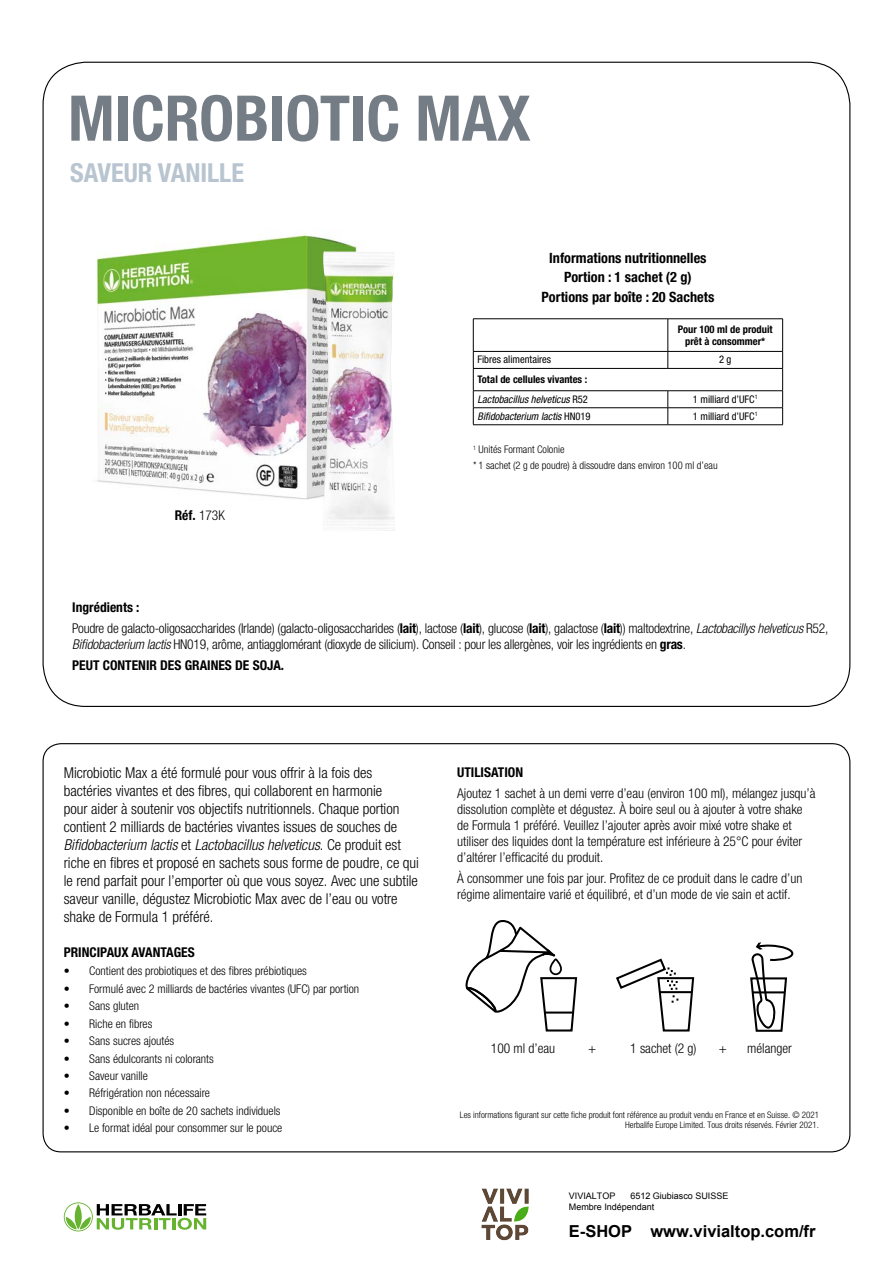
<style>
.page{position:relative;width:893px;height:1263px;background:#fff}
.page>*{position:absolute;margin:0;border:0;box-sizing:border-box;transform-origin:0 0}
.t1{font:700 condensed 63px "Helvetica Neue LTW1 G";color:#747d85}
.t2{font:700 condensed 26.25px "Helvetica Neue LTW1 G";color:#b8c5d0}
.t3{font:700 16.5px "Arial";color:#000}
.t4{font:300 condensed 15px/18px "Helvetica Neue LTW1 G";color:#000}
.t5{font:700 condensed 14.25px/19.2px "Helvetica Neue LTW1 G";color:#000;text-align:center}
.t6{font:300 condensed 13.5px/16.2px "Helvetica Neue LTW1 G";color:#000}
.t7{font:700 condensed 13.5px "Helvetica Neue LTW1 G";color:#000}
.t8{font:300 condensed 12px "Helvetica Neue LTW1 G";color:#000}
.t9{font:700 condensed 10.5px/12px "Helvetica Neue LTW1 G";color:#000;text-align:center}
.t10{font:300 condensed 10.5px/16.2px "Helvetica Neue LTW1 G";color:#000}
.t11{font:condensed 10.5px "Helvetica Neue LTW1 G";color:#000}
.t12{font:italic condensed 10.5px "Helvetica Neue LTW1 G";color:#000}
.t13{font:300 condensed 9px/10.8px "Helvetica Neue LTW1 G";color:#000;text-align:right}
.t14{font:9px/10.8px "Arial";color:#000}
.s1{font-weight:300}
.s2{font-weight:400;font-style:italic}
.s3{font-weight:400}
.s4{font-style:normal}
.s5{font-weight:700}
.s6{font-style:italic}
</style>
<div class="page">
<svg style="left:465px;top:920px;width:113px;height:112px"></svg>
<svg style="left:616px;top:958px;width:79px;height:74px"></svg>
<svg style="left:750px;top:942px;width:44px;height:90px"></svg>
<svg style="left:64px;top:1202px;width:142px;height:29px"></svg>
<img style="left:96px;top:235px;width:261px;height:265px">
<img style="left:322px;top:251px;width:73px;height:280px">
<hr style="left:473px;top:318px;width:195px;height:1px;background:#000">
<hr style="left:473px;top:319px;width:1px;height:32px;background:#000">
<hr style="left:668px;top:318px;width:115px;height:1px;background:#000">
<hr style="left:668px;top:319px;width:1px;height:32px;background:#000">
<hr style="left:782px;top:319px;width:1px;height:32px;background:#000">
<hr style="left:473px;top:351px;width:195px;height:1px;background:#000">
<hr style="left:668px;top:351px;width:115px;height:1px;background:#000">
<svg style="left:668px;top:352px;width:1px;height:16px"></svg>
<hr style="left:473px;top:368px;width:195px;height:1px;background:#000">
<hr style="left:668px;top:368px;width:115px;height:1px;background:#000">
<hr style="left:473px;top:390px;width:195px;height:1px;background:#000">
<hr style="left:668px;top:390px;width:115px;height:1px;background:#000">
<hr style="left:473px;top:407px;width:195px;height:1px;background:#000">
<svg style="left:473px;top:352px;width:1px;height:72px"></svg>
<hr style="left:668px;top:407px;width:115px;height:1px;background:#000">
<svg style="left:668px;top:391px;width:1px;height:33px"></svg>
<svg style="left:782px;top:352px;width:1px;height:72px"></svg>
<hr style="left:473px;top:424px;width:195px;height:1px;background:#000">
<hr style="left:668px;top:424px;width:115px;height:1px;background:#000">
<img style="left:481px;top:1188px;width:48px;height:53px">
<h1 class="t1" style="left:68px;top:81px;width:464px">MICROBIOTIC MAX</h1>
<h2 class="t2" style="left:70px;top:157px;width:175px">SAVEUR VANILLE</h2>
<p class="t7" style="left:175px;top:507px;width:52px">Réf. <span class="s1">173K</span></p>
<p class="t5" style="left:542px;top:249px;width:174px">Informations nutritionnelles<br>Portion : 1 sachet (2 g)<br>Portions par boîte : 20 Sachets</p>
<p class="t9" style="left:678px;top:323px;width:96px">Pour 100 ml de produit prêt à consommer*</p>
<p class="t11" style="left:478px;top:353px;width:75px">Fibres alimentaires</p>
<p class="t11" style="left:719px;top:353px;width:14px">2 g</p>
<p class="t9" style="left:478px;top:370px;width:112px;line-height:19.6px;text-align:left">Total de cellules vivantes :<br><span class="s2">Lactobacillus helveticus</span> <span class="s3">R52</span></p>
<p class="t11" style="left:693px;top:393px;width:66px">1 milliard d’UFC<sup>1</sup></p>
<p class="t12" style="left:478px;top:410px;width:115px">Bifidobacterium lactis <span class="s4">HN019</span></p>
<p class="t11" style="left:693px;top:410px;width:66px">1 milliard d’UFC<sup>1</sup></p>
<p class="t10" style="left:473px;top:441px;width:246px"><sup>1</sup> Unités Formant Colonie<br>* 1 sachet (2 g de poudre) à dissoudre dans environ 100 ml d’eau</p>
<p class="t6" style="left:72px;top:598px;width:758px;line-height:20.4px"><span class="s5">Ingrédients :<br></span>Poudre de galacto-oligosaccharides (Irlande) (galacto-oligosaccharides (<span class="s5">lait</span>), lactose (<span class="s5">lait</span>), glucose (<span class="s5">lait</span>), galactose (<span class="s5">lait</span>)) maltodextrine, <span class="s6">Lactobacillys helveticus</span> R52,</p>
<p class="t6" style="left:72px;top:634px;width:615px;line-height:20.4px"><span class="s6">Bifidobacterium lactis</span> HN019, arôme, antiagglomérant (dioxyde de silicium). Conseil : pour les allergènes, voir les ingrédients en <span class="s5">gras</span>.<br><span class="s5">PEUT CONTENIR DES GRAINES DE SOJA.</span></p>
<p class="t4" style="left:64px;top:764px;width:357px">Microbiotic Max a été formulé pour vous offrir à la fois des bactéries vivantes et des fibres, qui collaborent en harmonie<br>pour aider à soutenir vos objectifs nutritionnels. Chaque portion contient 2 milliards de bactéries vivantes issues de souches de <span class="s6">Bifidobacterium lactis</span> et <span class="s6">Lactobacillus helveticus</span>. Ce produit est riche en fibres et proposé en sachets sous forme de poudre, ce qui le rend parfait pour l’emporter où que vous soyez. Avec une subtile saveur vanille, dégustez Microbiotic Max avec de l’eau ou votre shake de Formula 1 préféré.</p>
<p class="t7" style="left:64px;top:944px;width:132px">PRINCIPAUX AVANTAGES</p>
<p class="t8" style="left:64px;top:964px;width:245px">• Contient des probiotiques et des fibres prébiotiques</p>
<p class="t8" style="left:64px;top:981px;width:297px">• Formulé avec 2 milliards de bactéries vivantes (UFC) par portion</p>
<p class="t8" style="left:64px;top:999px;width:77px">• Sans gluten</p>
<p class="t8" style="left:64px;top:1016px;width:90px">• Riche en fibres</p>
<p class="t8" style="left:64px;top:1034px;width:112px">• Sans sucres ajoutés</p>
<p class="t8" style="left:64px;top:1051px;width:152px">• Sans édulcorants ni colorants</p>
<p class="t8" style="left:64px;top:1069px;width:86px">• Saveur vanille</p>
<p class="t8" style="left:64px;top:1086px;width:148px">• Réfrigération non nécessaire</p>
<p class="t8" style="left:64px;top:1104px;width:218px">• Disponible en boîte de 20 sachets individuels</p>
<p class="t8" style="left:64px;top:1121px;width:220px">• Le format idéal pour consommer sur le pouce</p>
<p class="t7" style="left:457px;top:764px;width:67px">UTILISATION</p>
<p class="t6" style="left:457px;top:785px;width:360px">Ajoutez 1 sachet à un demi verre d’eau (environ 100 ml), mélangez jusqu’à dissolution complète et dégustez. À boire seul ou à ajouter à votre shake de Formula 1 préféré. Veuillez l’ajouter après avoir mixé votre shake et utiliser des liquides dont la température est inférieure à 25°C pour éviter d’altérer l’efficacité du produit.</p>
<p class="t6" style="left:457px;top:870px;width:347px">À consommer une fois par jour. Profitez de ce produit dans le cadre d’un régime alimentaire varié et équilibré, et d’un mode de vie sain et actif.</p>
<p class="t6" style="left:491px;top:1040px;width:66px">100 ml d’eau</p>
<p class="t6" style="left:588px;top:1040px;width:10px">+</p>
<p class="t6" style="left:630px;top:1040px;width:68px">1 sachet (2 g)</p>
<p class="t6" style="left:719px;top:1040px;width:10px">+</p>
<p class="t6" style="left:747px;top:1040px;width:46px">mélanger</p>
<p class="t13" style="left:460px;top:1109px;width:361px">Les informations figurant sur cette fiche produit font référence au produit vendu en France et en Suisse. © 2021<br>Herbalife Europe Limited. Tous droits réservés. Février 2021.</p>
<p class="t14" style="left:569px;top:1191px;width:48px">VIVIALTOP</p>
<p class="t14" style="left:569px;top:1191px;width:161px;text-indent:62px">6512 Giubiasco SUISSE<br>Membre Indépendant</p>
<p class="t3" style="left:569px;top:1221px;width:248px">E-SHOP www.vivialtop.com/fr</p>
</div>
